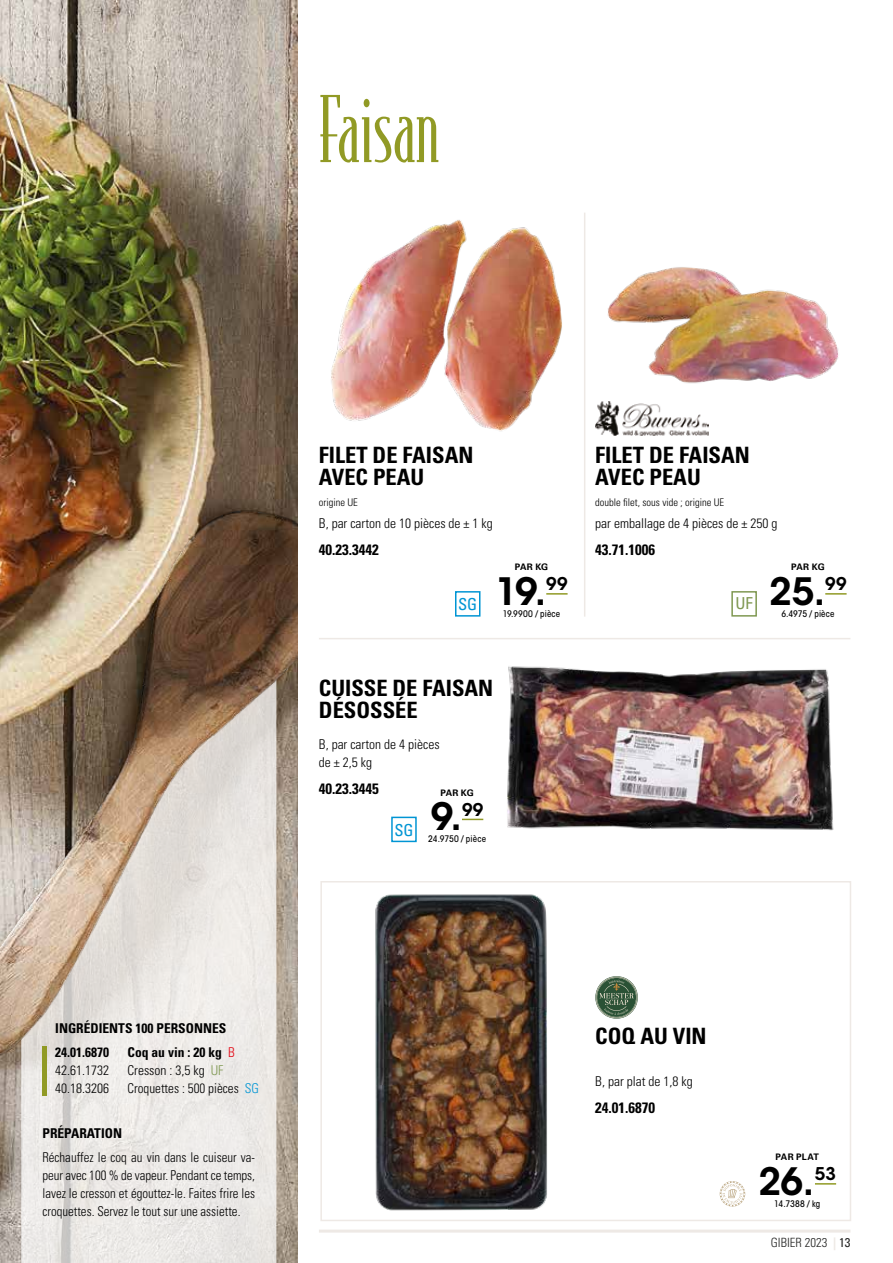
<style>
.page{position:relative;width:893px;height:1263px;background:#fff}
.page>*{position:absolute;margin:0;border:0;box-sizing:border-box;transform-origin:0 0}
.t1{font:300 87px "Bodega Serif";color:#919a25}
.t2{font:600 37.5px "ITC Avant Garde Std";color:#000}
.t3{font:700 condensed 22.5px/22.5px "Univers LT Std";color:#000}
.t4{font:condensed 16.5px "Univers LT Std";color:#0095d4}
.t5{font:condensed 16.5px "Univers LT Std";color:#7f9852}
.t6{font:700 condensed 15px "Univers LT Std";color:#000}
.t7{font:300 condensed 13.5px/18px "Univers LT Std";color:#000}
.t8{font:300 condensed 13.5px/18px "Univers LT Std";color:#000;text-align:justify;scale:.95 1}
.t9{font:700 condensed 13.5px/24px "Univers LT Std";color:#000}
.t10{font:300 condensed 12.75px "Univers LT Std";color:#242423}
.t11{font:300 condensed 10.5px "Univers LT Std";color:#000}
.t12{font:500 condensed 9px "ITC Avant Garde Std";letter-spacing:.02em;color:#000}
.t13{font:700 9px "Univers LT Std";letter-spacing:-.01em;color:#000}
.s1{font-weight:300;color:#e30613}
.s2{color:#7f9852}
.s3{color:#0095d4}
.s4{font-weight:700;color:#eee9e5}
.s5{font-weight:400}
</style>
<div class="page">
<div style="left:320px;top:881px;width:531px;height:340px;border:2px solid #eee9e5"></div>
<hr style="left:584px;top:213px;width:1px;height:404px;background:#eee9e5">
<hr style="left:319px;top:1229px;width:531px;height:3px;background:#eee9e5">
<img style="left:331px;top:220px;width:231px;height:211px">
<hr style="left:546px;top:593px;width:22px;height:2px;background:#919a25">
<hr style="left:825px;top:593px;width:22px;height:2px;background:#919a25">
<img style="left:507px;top:666px;width:327px;height:165px">
<svg style="left:462px;top:819px;width:21px;height:1px"></svg>
<img style="left:0;top:0;width:298px;height:1263px">
<svg style="left:21px;top:1066px;width:255px;height:197px;background:#eae7e5"></svg>
<hr style="left:43px;top:1046px;width:4px;height:50px;background:#919a25">
<img style="left:0;top:463px;width:298px;height:603px">
<div style="left:391px;top:817px;width:26px;height:25px;background:#fff;border:2px solid #0095d4"></div>
<div style="left:455px;top:591px;width:25px;height:26px;background:#fff;border:2px solid #0095d4"></div>
<svg style="left:815px;top:1183px;width:21px;height:1px"></svg>
<hr style="left:319px;top:638px;width:531px;height:1px;background:#eee9e5">
<img style="left:607px;top:267px;width:232px;height:117px">
<div style="left:731px;top:591px;width:26px;height:26px;background:#fff;border:2px solid #7f9852"></div>
<img style="left:595px;top:402px;width:113px;height:34px">
<svg style="left:595px;top:976px;width:43px;height:43px"></svg>
<svg style="left:596px;top:976px;width:41px;height:42px"></svg>
<svg style="left:720px;top:1181px;width:25px;height:25px"></svg>
<img style="left:358px;top:881px;width:205px;height:340px">
<h1 class="t1" style="left:319px;top:78px;width:122px">Faisan</h1>
<h3 class="t3" style="left:319px;top:443px;width:156px">FILET DE FAISAN<br>AVEC PEAU</h3>
<p class="t11" style="left:319px;top:496px;width:41px">origine UE</p>
<p class="t7" style="left:319px;top:514px;width:175px">B, par carton de 10 pièces de ± 1 kg</p>
<p class="t6" style="left:319px;top:540px;width:61px">40.23.3442</p>
<p class="t4" style="left:458px;top:594px;width:21px">SG</p>
<p class="t13" style="left:515px;top:562px;width:35px">PAR KG</p>
<h2 class="t2" style="left:495px;top:567px;width:74px">19.<sup>99</sup></h2>
<p class="t12" style="left:503px;top:608px;width:59px">19.9900 / pièce</p>
<h3 class="t3" style="left:319px;top:676px;width:176px">CUISSE DE FAISAN<br>DÉSOSSÉE</h3>
<p class="t7" style="left:319px;top:735px;width:122px">B, par carton de 4 pièces de ± 2,5 kg</p>
<p class="t6" style="left:319px;top:780px;width:61px">40.23.3445</p>
<p class="t13" style="left:440px;top:787px;width:35px">PAR KG</p>
<h2 class="t2" style="left:431px;top:793px;width:54px">9.<sup>99</sup></h2>
<p class="t12" style="left:428px;top:833px;width:59px">24.9750 / pièce</p>
<p class="t4" style="left:394px;top:819px;width:21px">SG</p>
<h3 class="t3" style="left:595px;top:443px;width:156px">FILET DE FAISAN<br>AVEC PEAU</h3>
<p class="t11" style="left:595px;top:496px;width:130px">double filet, sous vide ; origine UE</p>
<p class="t7" style="left:595px;top:514px;width:184px">par emballage de 4 pièces de ± 250 g</p>
<p class="t6" style="left:595px;top:540px;width:61px">43.71.1006</p>
<p class="t5" style="left:735px;top:593px;width:19px">UF</p>
<p class="t13" style="left:791px;top:562px;width:35px">PAR KG</p>
<h2 class="t2" style="left:769px;top:567px;width:79px">25.<sup>99</sup></h2>
<p class="t12" style="left:781px;top:608px;width:55px">6.4975 / pièce</p>
<p class="t9" style="left:55px;top:1016px;width:173px">INGRÉDIENTS 100 PERSONNES<br>24.01.6870</p>
<p class="t9" style="left:128px;top:1040px;width:109px">Coq au vin : 20 kg <span class="s1">B</span></p>
<p class="t7" style="left:55px;top:1061px;width:55px">42.61.1732</p>
<p class="t7" style="left:128px;top:1061px;width:97px">Cresson : 3,5 kg <span class="s2">UF</span></p>
<p class="t7" style="left:55px;top:1079px;width:55px">40.18.3206</p>
<p class="t7" style="left:128px;top:1079px;width:133px">Croquettes : 500 pièces <span class="s3">SG</span></p>
<p class="t9" style="left:43px;top:1121px;width:81px">PRÉPARATION</p>
<p class="t8" style="left:43px;top:1148px;width:225px">Réchauffez le coq au vin dans le cuiseur va&shy;peur avec 100 % de vapeur. Pendant ce temps, lavez le cresson et égouttez-le. Faites frire les croquettes. Servez le tout sur une assiette.</p>
<h3 class="t3" style="left:595px;top:1024px;width:113px">COQ AU VIN</h3>
<p class="t7" style="left:595px;top:1073px;width:99px">B, par plat de 1,8 kg</p>
<p class="t6" style="left:595px;top:1099px;width:61px">24.01.6870</p>
<p class="t13" style="left:776px;top:1152px;width:45px">PAR PLAT</p>
<h2 class="t2" style="left:758px;top:1157px;width:79px">26.<sup>53</sup></h2>
<p class="t12" style="left:774px;top:1198px;width:47px">14.7388 / kg</p>
<p class="t10" style="left:771px;top:1234px;width:81px">GIBIER 2023 <span class="s4">|</span> <span class="s5">13</span></p>
</div>
